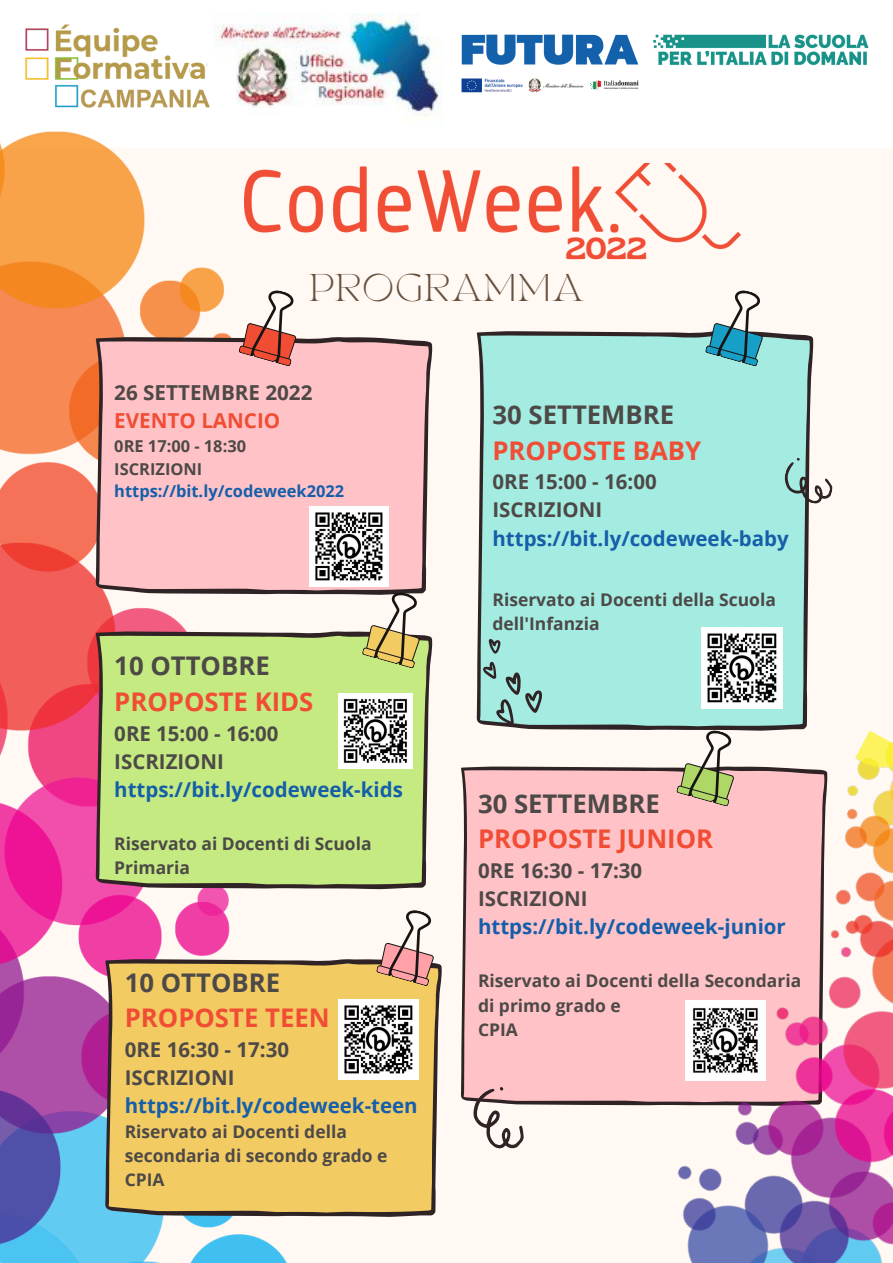
<style>
.page{position:relative;width:893px;height:1263px;background:#fff8f3}
.page>*{position:absolute;margin:0;border:0;box-sizing:border-box;transform-origin:0 0}
.t1{font:30.53px "Gliker";color:#f14d35}
.t2{font:27.08px "TANTWINKLE";color:#66503d}
.t3{font:700 25.72px "Open Sans";color:#f14d35}
.t4{font:700 25.72px "Open Sans";color:#4d4947}
.t5{font:700 20.62px "Open Sans";color:#4d4947}
.t6{font:700 20.62px "Open Sans";color:#f14d35}
.t7{font:700 20.48px "Open Sans";color:#155ea9}
.t8{font:700 20.48px/28.1px "Open Sans";color:#4d4947}
.t9{font:700 17.48px/24.2px "Open Sans";color:#4d4947}
.t10{font:700 16.42px "Open Sans";color:#155ea9}
.t11{font:700 16.42px/22.6px "Open Sans";color:#4d4947}
</style>
<div class="page">
<svg style="left:461px;top:766px;width:130px;height:339px;background:#fac2c6"></svg>
<svg style="left:476px;top:331px;width:337px;height:400px;background:#a1e3d9"></svg>
<svg style="left:780px;top:456px;width:53px;height:51px"></svg>
<svg style="left:483px;top:639px;width:59px;height:85px;background:#91cbc3"></svg>
<svg style="left:461px;top:1080px;width:80px;height:69px"></svg>
<div style="left:0;top:0;width:893px;height:148px;background:#fff"></div>
<img style="left:25px;top:24px;width:185px;height:84px">
<img style="left:213px;top:14px;width:229px;height:103px">
<img style="left:350px;top:164px;width:390px;height:84px">
<img style="left:591px;top:731px;width:302px;height:532px">
<img style="left:0;top:131px;width:350px;height:1132px">
<svg style="left:96px;top:337px;width:336px;height:258px;background:#f4bbbe"></svg>
<svg style="left:96px;top:631px;width:334px;height:258px;background:#bdde7d"></svg>
<svg style="left:105px;top:959px;width:336px;height:258px;background:#e7c163"></svg>
<svg style="left:238px;top:284px;width:71px;height:83px"></svg>
<svg style="left:704px;top:290px;width:71px;height:77px"></svg>
<svg style="left:361px;top:586px;width:71px;height:83px"></svg>
<svg style="left:676px;top:724px;width:71px;height:83px"></svg>
<svg style="left:376px;top:910px;width:66px;height:77px"></svg>
<img style="left:461px;top:34px;width:408px;height:59px">
<img style="left:309px;top:507px;width:79px;height:79px">
<img style="left:701px;top:627px;width:81px;height:81px">
<img style="left:338px;top:693px;width:75px;height:75px">
<img style="left:685px;top:1000px;width:80px;height:80px">
<img style="left:338px;top:999px;width:80px;height:80px">
<h1 class="t1" style="left:566px;top:230px;width:83px">2022</h1>
<h2 class="t2" style="left:309px;top:274px;width:277px">PROGRAMMA</h2>
<p class="t5" style="left:114px;top:378px;width:200px">26 SETTEMBRE 2022</p>
<p class="t6" style="left:114px;top:406px;width:167px">EVENTO LANCIO</p>
<p class="t11" style="left:114px;top:435px;width:133px">0RE 17:00 - 18:30<br>ISCRIZIONI</p>
<p class="t10" style="left:114px;top:480px;width:231px">https://bit.ly/codeweek2022</p>
<h3 class="t4" style="left:114px;top:648px;width:157px">10 OTTOBRE</h3>
<h3 class="t3" style="left:114px;top:683px;width:201px">PROPOSTE KIDS</h3>
<p class="t8" style="left:114px;top:718px;width:166px">0RE 15:00 - 16:00<br>ISCRIZIONI</p>
<p class="t7" style="left:114px;top:775px;width:290px">https://bit.ly/codeweek-kids</p>
<p class="t9" style="left:114px;top:831px;width:259px">Riservato ai Docenti di Scuola<br>Primaria</p>
<h3 class="t4" style="left:125px;top:964px;width:157px">10 OTTOBRE</h3>
<h3 class="t3" style="left:125px;top:999px;width:206px">PROPOSTE TEEN</h3>
<p class="t8" style="left:125px;top:1035px;width:166px">0RE 16:30 - 17:30<br>ISCRIZIONI</p>
<p class="t7" style="left:125px;top:1091px;width:294px">https://bit.ly/codeweek-teen</p>
<p class="t9" style="left:125px;top:1119px;width:264px">Riservato ai Docenti della secondaria di secondo grado e<br>CPIA</p>
<h3 class="t4" style="left:492px;top:397px;width:183px">30 SETTEMBRE</h3>
<h3 class="t3" style="left:492px;top:432px;width:210px">PROPOSTE BABY</h3>
<p class="t8" style="left:492px;top:467px;width:166px">0RE 15:00 - 16:00<br>ISCRIZIONI</p>
<p class="t7" style="left:492px;top:524px;width:298px">https://bit.ly/codeweek-baby</p>
<p class="t9" style="left:492px;top:587px;width:285px">Riservato ai Docenti della Scuola dell'Infanzia</p>
<h3 class="t4" style="left:478px;top:785px;width:183px">30 SETTEMBRE</h3>
<h3 class="t3" style="left:478px;top:821px;width:237px">PROPOSTE JUNIOR</h3>
<p class="t8" style="left:478px;top:856px;width:166px">0RE 16:30 - 17:30<br>ISCRIZIONI</p>
<p class="t7" style="left:478px;top:912px;width:309px">https://bit.ly/codeweek-junior</p>
<p class="t9" style="left:478px;top:968px;width:325px">Riservato ai Docenti della Secondaria di primo grado e<br>CPIA</p>
</div>
